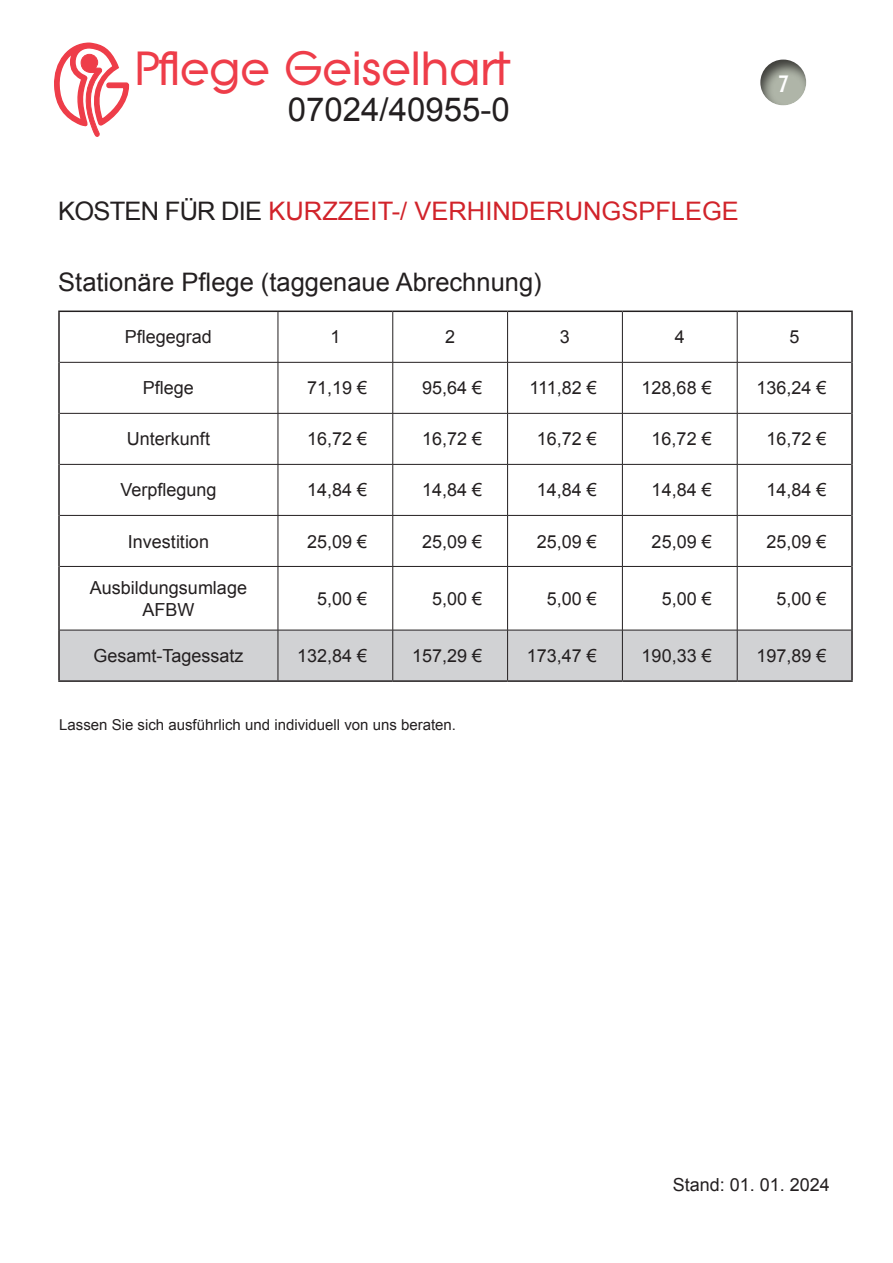
<style>
.page{position:relative;width:893px;height:1263px;background:#fff}
.page>*{position:absolute;margin:0;border:0;box-sizing:border-box;transform-origin:0 0}
.t1{font:700 46.5px "Litera";color:#ee3d49}
.t2{font:33px "Arial";color:#231f20}
.t3{font:25.5px "Arial";color:#d1232a}
.t4{font:25.5px "Arial";color:#231f20}
.t5{font:500 24px "Dax Condensed";color:#fff}
.t6{font:18px/21.6px "Arial";color:#231f20;text-align:center}
.t7{font:15px "Arial";color:#231f20}
.s1{color:#231f20}
</style>
<div class="page">
<div style="left:758px;top:57px;width:48px;height:50px;background:#231f20;opacity:.75"></div>
<svg style="left:54px;top:42px;width:76px;height:95px"></svg>
<div style="left:60px;top:631px;width:791px;height:49px;background:#d1d2d4"></div>
<hr style="left:58px;top:311px;width:220px;height:1px;background:#231f20">
<hr style="left:58px;top:312px;width:2px;height:50px;background:#231f20">
<hr style="left:278px;top:311px;width:115px;height:1px;background:#231f20">
<hr style="left:393px;top:311px;width:115px;height:1px;background:#231f20">
<hr style="left:508px;top:311px;width:114px;height:1px;background:#231f20">
<hr style="left:622px;top:311px;width:115px;height:1px;background:#231f20">
<hr style="left:737px;top:311px;width:116px;height:1px;background:#231f20">
<hr style="left:851px;top:312px;width:2px;height:50px;background:#231f20">
<hr style="left:58px;top:362px;width:2px;height:51px;background:#231f20">
<hr style="left:851px;top:362px;width:2px;height:51px;background:#231f20">
<hr style="left:58px;top:413px;width:2px;height:51px;background:#231f20">
<hr style="left:851px;top:413px;width:2px;height:51px;background:#231f20">
<hr style="left:58px;top:464px;width:2px;height:51px;background:#231f20">
<hr style="left:851px;top:464px;width:2px;height:51px;background:#231f20">
<hr style="left:58px;top:515px;width:2px;height:51px;background:#231f20">
<hr style="left:851px;top:515px;width:2px;height:51px;background:#231f20">
<hr style="left:58px;top:566px;width:2px;height:64px;background:#231f20">
<hr style="left:851px;top:566px;width:2px;height:64px;background:#231f20">
<hr style="left:58px;top:630px;width:2px;height:50px;background:#231f20">
<hr style="left:851px;top:630px;width:2px;height:50px;background:#231f20">
<hr style="left:58px;top:680px;width:220px;height:2px;background:#231f20">
<hr style="left:278px;top:680px;width:115px;height:2px;background:#231f20">
<hr style="left:393px;top:680px;width:115px;height:2px;background:#231f20">
<hr style="left:508px;top:680px;width:114px;height:2px;background:#231f20">
<hr style="left:622px;top:680px;width:115px;height:2px;background:#231f20">
<hr style="left:737px;top:680px;width:116px;height:2px;background:#231f20">
<hr style="left:278px;top:312px;width:1px;height:50px;background:#231f20">
<hr style="left:392px;top:312px;width:1px;height:50px;background:#231f20">
<hr style="left:507px;top:312px;width:1px;height:50px;background:#231f20">
<hr style="left:622px;top:312px;width:1px;height:50px;background:#231f20">
<hr style="left:737px;top:312px;width:1px;height:50px;background:#231f20">
<hr style="left:60px;top:362px;width:218px;height:1px;background:#231f20">
<hr style="left:278px;top:362px;width:115px;height:1px;background:#231f20">
<hr style="left:278px;top:362px;width:1px;height:51px;background:#231f20">
<hr style="left:393px;top:362px;width:115px;height:1px;background:#231f20">
<hr style="left:392px;top:362px;width:1px;height:51px;background:#231f20">
<hr style="left:508px;top:362px;width:114px;height:1px;background:#231f20">
<hr style="left:507px;top:362px;width:1px;height:51px;background:#231f20">
<hr style="left:622px;top:362px;width:115px;height:1px;background:#231f20">
<hr style="left:622px;top:362px;width:1px;height:51px;background:#231f20">
<hr style="left:737px;top:362px;width:114px;height:1px;background:#231f20">
<hr style="left:737px;top:362px;width:1px;height:51px;background:#231f20">
<hr style="left:60px;top:413px;width:218px;height:1px;background:#231f20">
<hr style="left:278px;top:413px;width:115px;height:1px;background:#231f20">
<hr style="left:278px;top:413px;width:1px;height:51px;background:#231f20">
<hr style="left:393px;top:413px;width:115px;height:1px;background:#231f20">
<hr style="left:392px;top:413px;width:1px;height:51px;background:#231f20">
<hr style="left:508px;top:413px;width:114px;height:1px;background:#231f20">
<hr style="left:507px;top:413px;width:1px;height:51px;background:#231f20">
<hr style="left:622px;top:413px;width:115px;height:1px;background:#231f20">
<hr style="left:622px;top:413px;width:1px;height:51px;background:#231f20">
<hr style="left:737px;top:413px;width:114px;height:1px;background:#231f20">
<hr style="left:737px;top:413px;width:1px;height:51px;background:#231f20">
<hr style="left:60px;top:464px;width:218px;height:1px;background:#231f20">
<hr style="left:278px;top:464px;width:115px;height:1px;background:#231f20">
<hr style="left:278px;top:465px;width:1px;height:50px;background:#231f20">
<hr style="left:393px;top:464px;width:115px;height:1px;background:#231f20">
<hr style="left:392px;top:465px;width:1px;height:50px;background:#231f20">
<hr style="left:508px;top:464px;width:114px;height:1px;background:#231f20">
<hr style="left:507px;top:465px;width:1px;height:50px;background:#231f20">
<hr style="left:622px;top:464px;width:115px;height:1px;background:#231f20">
<hr style="left:622px;top:465px;width:1px;height:50px;background:#231f20">
<hr style="left:737px;top:464px;width:114px;height:1px;background:#231f20">
<hr style="left:737px;top:465px;width:1px;height:50px;background:#231f20">
<hr style="left:60px;top:515px;width:218px;height:1px;background:#231f20">
<hr style="left:278px;top:515px;width:115px;height:1px;background:#231f20">
<hr style="left:278px;top:516px;width:1px;height:50px;background:#231f20">
<hr style="left:393px;top:515px;width:115px;height:1px;background:#231f20">
<hr style="left:392px;top:516px;width:1px;height:50px;background:#231f20">
<hr style="left:508px;top:515px;width:114px;height:1px;background:#231f20">
<hr style="left:507px;top:516px;width:1px;height:50px;background:#231f20">
<hr style="left:622px;top:515px;width:115px;height:1px;background:#231f20">
<hr style="left:622px;top:516px;width:1px;height:50px;background:#231f20">
<hr style="left:737px;top:515px;width:114px;height:1px;background:#231f20">
<hr style="left:737px;top:516px;width:1px;height:50px;background:#231f20">
<hr style="left:60px;top:566px;width:218px;height:1px;background:#231f20">
<hr style="left:278px;top:566px;width:115px;height:1px;background:#231f20">
<hr style="left:278px;top:567px;width:1px;height:63px;background:#231f20">
<hr style="left:393px;top:566px;width:115px;height:1px;background:#231f20">
<hr style="left:392px;top:567px;width:1px;height:63px;background:#231f20">
<hr style="left:508px;top:566px;width:114px;height:1px;background:#231f20">
<hr style="left:507px;top:567px;width:1px;height:63px;background:#231f20">
<hr style="left:622px;top:566px;width:115px;height:1px;background:#231f20">
<hr style="left:622px;top:567px;width:1px;height:63px;background:#231f20">
<hr style="left:737px;top:566px;width:114px;height:1px;background:#231f20">
<hr style="left:737px;top:567px;width:1px;height:63px;background:#231f20">
<hr style="left:60px;top:630px;width:218px;height:1px;background:#231f20">
<hr style="left:278px;top:630px;width:115px;height:1px;background:#231f20">
<hr style="left:278px;top:630px;width:1px;height:50px;background:#231f20">
<hr style="left:393px;top:630px;width:115px;height:1px;background:#231f20">
<hr style="left:392px;top:630px;width:1px;height:50px;background:#231f20">
<hr style="left:508px;top:630px;width:114px;height:1px;background:#231f20">
<hr style="left:507px;top:630px;width:1px;height:50px;background:#231f20">
<hr style="left:622px;top:630px;width:115px;height:1px;background:#231f20">
<hr style="left:622px;top:630px;width:1px;height:50px;background:#231f20">
<hr style="left:737px;top:630px;width:114px;height:1px;background:#231f20">
<hr style="left:737px;top:630px;width:1px;height:50px;background:#231f20">
<h1 class="t1" style="left:135px;top:41px;width:375px">Pflege Geiselhart</h1>
<h2 class="t2" style="left:288px;top:88px;width:223px">07024/40955-0</h2>
<h3 class="t3" style="left:58px;top:194px;width:562px"><span class="s1">Kosten für die</span> Ku rzzeit-/ Verhi nderu ngsp</h3>
<h3 class="t3" style="left:655px;top:194px;width:85px">flege</h3>
<h3 class="t4" style="left:58px;top:265px;width:485px">Stationäre Pflege (taggenaue Abrechnung)</h3>
<h3 class="t5" style="left:778px;top:71px;width:12px">7</h3>
<p class="t6" style="left:125px;top:326px;width:89px">Pflegegrad</p>
<p class="t6" style="left:330px;top:326px;width:12px">1</p>
<p class="t6" style="left:445px;top:326px;width:12px">2</p>
<p class="t6" style="left:560px;top:326px;width:12px">3</p>
<p class="t6" style="left:675px;top:326px;width:12px">4</p>
<p class="t6" style="left:790px;top:326px;width:12px">5</p>
<p class="t6" style="left:143px;top:377px;width:53px">Pflege</p>
<p class="t6" style="left:307px;top:377px;width:62px">71,19 €</p>
<p class="t6" style="left:422px;top:377px;width:62px">95,64 €</p>
<p class="t6" style="left:529px;top:377px;width:69px">111,82 €</p>
<p class="t6" style="left:642px;top:377px;width:72px">128,68 €</p>
<p class="t6" style="left:756px;top:377px;width:72px">136,24 €</p>
<p class="t6" style="left:127px;top:428px;width:85px">Unterkunft</p>
<p class="t6" style="left:307px;top:428px;width:62px">16,72 €</p>
<p class="t6" style="left:422px;top:428px;width:62px">16,72 €</p>
<p class="t6" style="left:537px;top:428px;width:62px">16,72 €</p>
<p class="t6" style="left:652px;top:428px;width:62px">16,72 €</p>
<p class="t6" style="left:766px;top:428px;width:62px">16,72 €</p>
<p class="t6" style="left:120px;top:479px;width:98px">Verpflegung</p>
<p class="t6" style="left:307px;top:479px;width:62px">14,84 €</p>
<p class="t6" style="left:422px;top:479px;width:62px">14,84 €</p>
<p class="t6" style="left:537px;top:479px;width:62px">14,84 €</p>
<p class="t6" style="left:652px;top:479px;width:62px">14,84 €</p>
<p class="t6" style="left:766px;top:479px;width:62px">14,84 €</p>
<p class="t6" style="left:128px;top:531px;width:83px">Investition</p>
<p class="t6" style="left:307px;top:531px;width:62px">25,09 €</p>
<p class="t6" style="left:422px;top:531px;width:62px">25,09 €</p>
<p class="t6" style="left:537px;top:531px;width:62px">25,09 €</p>
<p class="t6" style="left:652px;top:531px;width:62px">25,09 €</p>
<p class="t6" style="left:766px;top:531px;width:62px">25,09 €</p>
<p class="t6" style="left:90px;top:577px;width:159px">Ausbildungsumlage<br>AFBW</p>
<p class="t6" style="left:317px;top:588px;width:52px">5,00 €</p>
<p class="t6" style="left:432px;top:588px;width:52px">5,00 €</p>
<p class="t6" style="left:547px;top:588px;width:52px">5,00 €</p>
<p class="t6" style="left:662px;top:588px;width:52px">5,00 €</p>
<p class="t6" style="left:776px;top:588px;width:52px">5,00 €</p>
<p class="t6" style="left:93px;top:645px;width:152px">Gesamt-Tagessatz</p>
<p class="t6" style="left:297px;top:645px;width:72px">132,84 €</p>
<p class="t6" style="left:412px;top:645px;width:72px">157,29 €</p>
<p class="t6" style="left:527px;top:645px;width:72px">173,47 €</p>
<p class="t6" style="left:642px;top:645px;width:72px">190,33 €</p>
<p class="t6" style="left:756px;top:645px;width:72px">197,89 €</p>
<p class="t7" style="left:59px;top:714px;width:398px">Lassen Sie sich ausführlich und individuell von uns beraten.</p>
<p class="t6" style="left:673px;top:1174px;width:159px">Stand: 01. 01. 2024</p>
</div>
